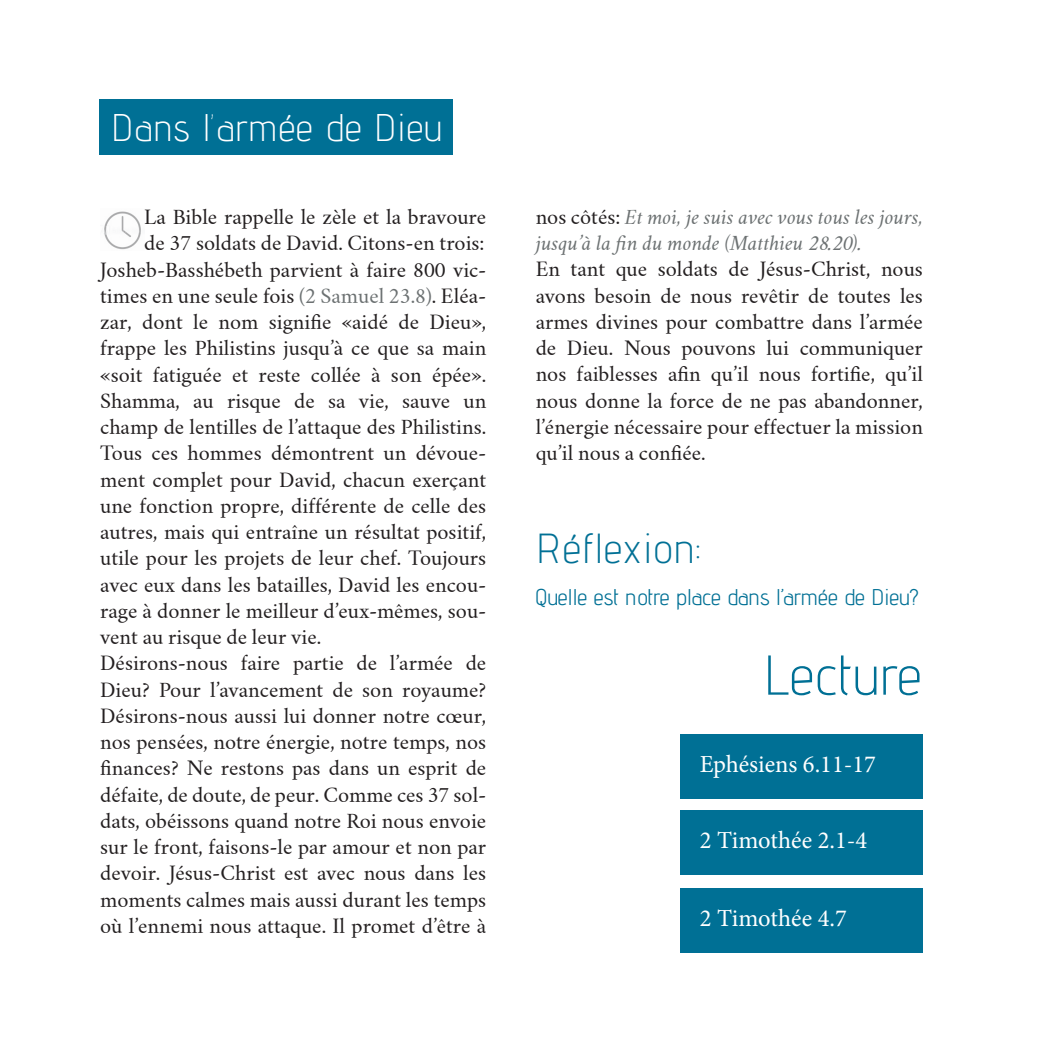
<style>
.page{position:relative;width:1052px;height:1052px;background:#fff}
.page>*{position:absolute;margin:0;border:0;box-sizing:border-box;transform-origin:0 0}
.Titre_2__vert-droite{font:300 56px "Advent Pro";letter-spacing:.025em;color:#007095}
.Titre_2__vert-droite-2{font:300 42px "Advent Pro";letter-spacing:.025em;color:#007095}
.Titre_sous-chapitre{font:300 38.5px "Advent Pro";letter-spacing:.025em;color:#fff}
.Référence_lecture{font:24.5px "Minion Pro";color:#fff}
.t1{font:22.75px "Advent Pro";color:#007095}
.t2{font:19.25px/26.2px "Crimson Text";color:#231f20;text-align:justify}
.t3{font:italic 19.25px/26.2px "Crimson Text";color:#6c7172}
.s1{color:#6c7172}
.s2{font-style:normal;color:#231f20}
</style>
<div class="page">
<img style="left:104px;top:211px;width:37px;height:39px">
<div style="left:99px;top:99px;width:354px;height:56px;background:#007095"></div>
<div style="left:680px;top:734px;width:242px;height:65px;background:#007095"></div>
<div style="left:680px;top:811px;width:242px;height:64px;background:#007095"></div>
<div style="left:680px;top:888px;width:242px;height:64px;background:#007095"></div>
<p class="Titre_sous-chapitre" style="left:112px;top:104px;width:331px">Dans l’armée de Dieu</p>
<p class="t2" style="left:144px;top:204px;width:343px">La Bible rappelle le zèle et la bravoure de 37 soldats de David. Citons-en trois:</p>
<p class="t2" style="left:100px;top:256px;width:388px">Josheb-Basshébeth parvient à faire 800 vic&shy;times en une seule fois <span class="s1">(2 Samuel 23.8)</span>. Eléa&shy;zar, dont le nom signifie «aidé de Dieu», frappe les Philistins jusqu’à ce que sa main «soit fatiguée et reste collée à son épée».<br>Shamma, au risque de sa vie, sauve un champ de lentilles de l’attaque des Philistins.<br>Tous ces hommes démontrent un dévoue&shy;ment complet pour David, chacun exerçant une fonction propre, différente de celle des autres, mais qui entraîne un résultat positif, utile pour les projets de leur chef. Toujours avec eux dans les batailles, David les encou&shy;rage à donner le meilleur d’eux-mêmes, sou&shy;vent au risque de leur vie.</p>
<p class="t2" style="left:100px;top:650px;width:388px">Désirons-nous faire partie de l’armée de Dieu? Pour l’avancement de son royaume?<br>Désirons-nous aussi lui donner notre cœur, nos pensées, notre énergie, notre temps, nos finances? Ne restons pas dans un esprit de défaite, de doute, de peur. Comme ces 37 sol&shy;dats, obéissons quand notre Roi nous envoie sur le front, faisons-le par amour et non par devoir. Jésus-Christ est avec nous dans les moments calmes mais aussi durant les temps où l’ennemi nous attaque. Il promet d’être à</p>
<p class="t3" style="left:536px;top:205px;width:389px"><span class="s2">nos côtés:</span> Et moi, je suis avec vous tous les jours, jusqu’à la fin du monde (Matthieu 28.20).</p>
<p class="t2" style="left:536px;top:256px;width:389px">En tant que soldats de Jésus-Christ, nous avons besoin de nous revêtir de toutes les armes divines pour combattre dans l’armée de Dieu. Nous pouvons lui communiquer nos faiblesses afin qu’il nous fortifie, qu’il nous donne la force de ne pas abandonner, l’énergie nécessaire pour effectuer la mission qu’il nous a confiée.</p>
<p class="Titre_2__vert-droite-2" style="left:536px;top:523px;width:165px">Réflexion:</p>
<p class="t1" style="left:535px;top:583px;width:385px">Quelle est notre place dans l’armée de Dieu?</p>
<p class="Titre_2__vert-droite" style="left:764px;top:641px;width:159px">Lecture</p>
<p class="Référence_lecture" style="left:699px;top:748px;width:178px">Ephésiens 6.11-17</p>
<p class="Référence_lecture" style="left:699px;top:824px;width:169px">2 Timothée 2.1-4</p>
<p class="Référence_lecture" style="left:699px;top:902px;width:149px">2 Timothée 4.7</p>
</div>
